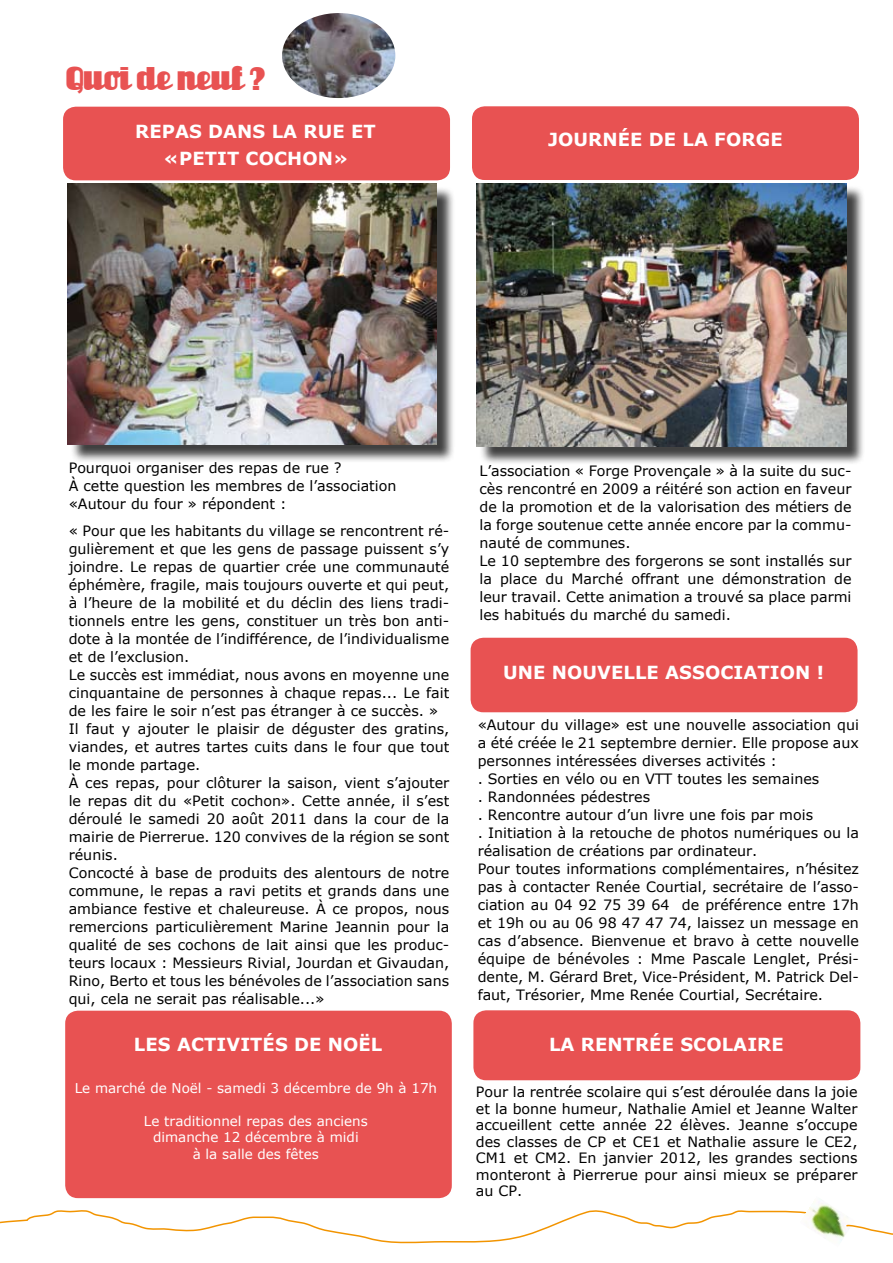
<style>
.page{position:relative;width:893px;height:1263px;background:#fff}
.page>*{position:absolute;margin:0;border:0;box-sizing:border-box;transform-origin:0 0}
.t1{font:30px "Unicorn";color:#e85252}
.t2{font:700 18px/27px "Verdana";letter-spacing:.005em;color:#fff;text-align:center}
.t3{font:14.25px/18px "Verdana";color:#000}
.t4{font:13.5px/16.5px "Verdana";color:#fff;text-align:center}
</style>
<div class="page">
<div style="left:63px;top:107px;width:387px;height:73px;background:#e85252;border-radius:13px"></div>
<div style="left:472px;top:106px;width:387px;height:74px;background:#e85252;border-radius:13px"></div>
<div style="left:471px;top:638px;width:386px;height:74px;background:#e85252;border-radius:13px"></div>
<div style="left:70px;top:186px;width:385px;height:277px;background:#000;opacity:.75"></div>
<img style="left:68px;top:184px;width:369px;height:260px">
<div style="left:479px;top:185px;width:386px;height:280px;background:#000;opacity:.75"></div>
<img style="left:477px;top:183px;width:369px;height:263px">
<div style="left:473px;top:1010px;width:387px;height:70px;background:#e85252;border-radius:13px"></div>
<div style="left:65px;top:1011px;width:387px;height:187px;background:#e85252;border-radius:13px"></div>
<img style="left:282px;top:13px;width:113px;height:85px">
<svg style="left:0;top:1178px;width:893px;height:66px"></svg>
<h1 class="t1" style="left:67px;top:62px;width:201px">Quoi de neuf ?</h1>
<p class="t2" style="left:135px;top:118px;width:242px">REPAS DANS LA RUE ET «PETIT COCHON»</p>
<p class="t2" style="left:548px;top:125px;width:236px">JOURNÉE DE LA FORGE</p>
<p class="t3" style="left:69px;top:459px;width:329px">Pourquoi organiser des repas de rue ?<br>À cette question les membres de l’association «Autour du four » répondent :</p>
<p class="t3" style="left:69px;top:522px;width:382px">« Pour que les habitants du village se rencontrent ré&shy;gulièrement et que les gens de passage puissent s’y joindre. Le repas de quartier crée une communauté éphémère, fragile, mais toujours ouverte et qui peut, à l’heure de la mobilité et du déclin des liens tradi&shy;tionnels entre les gens, constituer un très bon anti&shy;dote à la montée de l’indifférence, de l’individualisme et de l’exclusion.<br>Le succès est immédiat, nous avons en moyenne une cinquantaine de personnes à chaque repas... Le fait de les faire le soir n’est pas étranger à ce succès. » Il faut y ajouter le plaisir de déguster des gratins, viandes, et autres tartes cuits dans le four que tout le monde partage.<br>À ces repas, pour clôturer la saison, vient s’ajouter le repas dit du «Petit cochon». Cette année, il s’est déroulé le samedi 20 août 2011 dans la cour de la mairie de Pierrerue. 120 convives de la région se sont réunis.<br>Concocté à base de produits des alentours de notre commune, le repas a ravi petits et grands dans une ambiance festive et chaleureuse. À ce propos, nous remercions particulièrement Marine Jeannin pour la qualité de ses cochons de lait ainsi que les produc&shy;teurs locaux : Messieurs Rivial, Jourdan et Givaudan, Rino, Berto et tous les bénévoles de l’association sans qui, cela ne serait pas réalisable...»</p>
<p class="t3" style="left:479px;top:461px;width:374px">L’association « Forge Provençale » à la suite du suc&shy;cès rencontré en 2009 a réitéré son action en faveur de la promotion et de la valorisation des métiers de la forge soutenue cette année encore par la commu&shy;nauté de communes.<br>Le 10 septembre des forgerons se sont installés sur la place du Marché offrant une démonstration de leur travail. Cette animation a trouvé sa place parmi les habitués du marché du samedi.</p>
<p class="t2" style="left:503px;top:658px;width:322px">UNE NOUVELLE ASSOCIATION !</p>
<p class="t3" style="left:478px;top:715px;width:383px">«Autour du village» est une nouvelle association qui a été créée le 21 septembre dernier. Elle propose aux personnes intéressées diverses activités :<br>. Sorties en vélo ou en VTT toutes les semaines<br>. Randonnées pédestres<br>. Rencontre autour d’un livre une fois par mois<br>. Initiation à la retouche de photos numériques ou la réalisation de créations par ordinateur.<br>Pour toutes informations complémentaires, n’hésitez pas à contacter Renée Courtial, secrétaire de l’asso&shy;ciation au 04 92 75 39 64 de préférence entre 17h et 19h ou au 06 98 47 47 74, laissez un message en cas d’absence. Bienvenue et bravo à cette nouvelle équipe de bénévoles : Mme Pascale Lenglet, Prési&shy;dente, M. Gérard Bret, Vice-Président, M. Patrick Del&shy;faut, Trésorier, Mme Renée Courtial, Secrétaire.</p>
<p class="t2" style="left:134px;top:1031px;width:250px">LES ACTIVITÉS DE NOËL</p>
<p class="t2" style="left:549px;top:1030px;width:236px">LA RENTRÉE SCOLAIRE</p>
<p class="t3" style="left:476px;top:1083px;width:383px;line-height:16.5px;text-align:justify">Pour la rentrée scolaire qui s’est déroulée dans la joie et la bonne humeur, Nathalie Amiel et Jeanne Walter accueillent cette année 22 élèves. Jeanne s’occupe des classes de CP et CE1 et Nathalie assure le CE2, CM1 et CM2. En janvier 2012, les grandes sections monteront à Pierrerue pour ainsi mieux se préparer au CP.</p>
<p class="t4" style="left:75px;top:1079px;width:364px">Le marché de Noël - samedi 3 décembre de 9h à 17h</p>
<p class="t4" style="left:144px;top:1112px;width:225px">Le traditionnel repas des anciens dimanche 12 décembre à midi<br>à la salle des fêtes</p>
</div>
